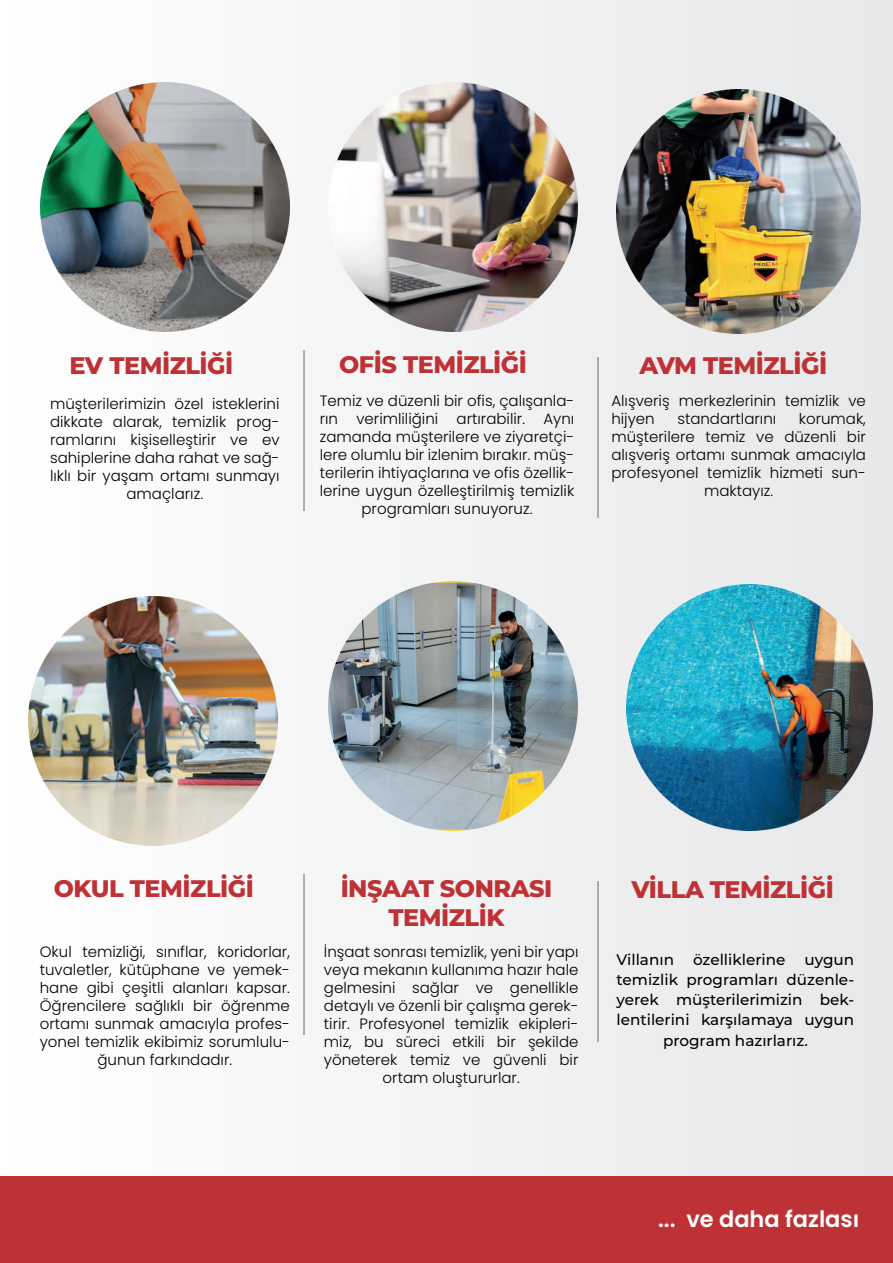
<style>
.page{position:relative;width:893px;height:1263px;background:#f2f3f4}
.page>*{position:absolute;margin:0;border:0;box-sizing:border-box;transform-origin:0 0}
.t1{font:800 24px/28.8px "Montserrat";letter-spacing:-.02em;color:#be3236;text-align:center}
.t2{font:600 22.5px "Poppins";color:#fff}
.t3{font:500 15.15px "Montserrat";color:#000001}
.t4{font:300 15px/18px "Poppins";color:#000001;text-align:center}
</style>
<div class="page">
<img style="left:617px;top:89px;width:243px;height:244px">
<img style="left:627px;top:584px;width:245px;height:246px">
<div style="left:0;top:1177px;width:893px;height:86px;background:#be3236"></div>
<hr style="left:303px;top:351px;width:1px;height:160px;background:#abaeaf">
<hr style="left:597px;top:357px;width:1px;height:161px;background:#abaeaf">
<hr style="left:303px;top:874px;width:1px;height:161px;background:#abaeaf">
<hr style="left:597px;top:881px;width:1px;height:161px;background:#abaeaf">
<img style="left:40px;top:82px;width:249px;height:250px">
<img style="left:328px;top:82px;width:250px;height:249px">
<img style="left:29px;top:596px;width:249px;height:249px">
<img style="left:328px;top:581px;width:250px;height:249px">
<h1 class="t1" style="left:70px;top:349px;width:165px">EV TEMİZLİĞİ</h1>
<h1 class="t1" style="left:339px;top:349px;width:189px">OFİS TEMİZLİĞİ</h1>
<h1 class="t1" style="left:639px;top:350px;width:189px">AVM TEMİZLİĞİ</h1>
<p class="t4" style="left:50px;top:395px;width:231px">müşterilerimizin özel isteklerini dikkate alarak, temizlik prog&shy;ramlarını kişiselleştirir ve ev sahiplerine daha rahat ve sağ&shy;lıklı bir yaşam ortamı sunmayı amaçlarız.</p>
<p class="t4" style="left:320px;top:392px;width:256px">Temiz ve düzenli bir ofis, çalışanla&shy;rın verimliliğini artırabilir. Aynı zamanda müşterilere ve ziyaretçi&shy;lere olumlu bir izlenim bırakır. müş&shy;terilerin ihtiyaçlarına ve ofis özellik&shy;lerine uygun özelleştirilmiş temizlik programları sunuyoruz.</p>
<p class="t4" style="left:611px;top:392px;width:256px;text-align:left">Alışveriş merkezlerinin temizlik ve hijyen</p>
<p class="t4" style="left:677px;top:410px;width:100px">standartlarını</p>
<p class="t4" style="left:799px;top:410px;width:69px">korumak,</p>
<p class="t4" style="left:611px;top:428px;width:256px">müşterilere temiz ve düzenli bir</p>
<p class="t4" style="left:611px;top:446px;width:256px">alışveriş ortamı sunmak amacıyla</p>
<p class="t4" style="left:611px;top:464px;width:256px">profesyonel temizlik hizmeti sun-</p>
<p class="t4" style="left:704px;top:482px;width:71px">maktayız.</p>
<h1 class="t1" style="left:54px;top:873px;width:202px">OKUL TEMİZLİĞİ</h1>
<h1 class="t1" style="left:341px;top:873px;width:213px">İNŞAAT SONRASI<br>TEMİZLİK</h1>
<p class="t4" style="left:40px;top:943px;width:252px">Okul temizliği, sınıflar, koridorlar, tuvaletler, kütüphane ve yemek&shy;hane gibi çeşitli alanları kapsar.<br>Öğrencilere sağlıklı bir öğrenme ortamı sunmak amacıyla profes&shy;yonel temizlik ekibimiz sorumlulu&shy;ğunun farkındadır.</p>
<p class="t4" style="left:324px;top:943px;width:256px">İnşaat sonrası temizlik, yeni bir yapı veya mekanın kullanıma hazır hale gelmesini sağlar ve genellikle detaylı ve özenli bir çalışma gerek&shy;tirir. Profesyonel temizlik ekipleri&shy;miz, bu süreci etkili bir şekilde yöneterek temiz ve güvenli bir ortam oluştururlar.</p>
<h1 class="t1" style="left:631px;top:874px;width:204px">VİLLA TEMİZLİĞİ</h1>
<p class="t3" style="left:617px;top:949px;width:59px">Villanın</p>
<p class="t3" style="left:693px;top:949px;width:94px">özelliklerine</p>
<p class="t3" style="left:804px;top:949px;width:51px">uygun</p>
<p class="t3" style="left:617px;top:969px;width:239px">temizlik programları düzenle-</p>
<p class="t3" style="left:617px;top:989px;width:239px">yerek müşterilerimizin bek-</p>
<p class="t3" style="left:617px;top:1009px;width:239px">lentilerini karşılamaya uygun</p>
<p class="t3" style="left:663px;top:1030px;width:146px">program hazırlarız.</p>
<h2 class="t2" style="left:658px;top:1206px;width:203px">... ve daha fazlası</h2>
</div>
